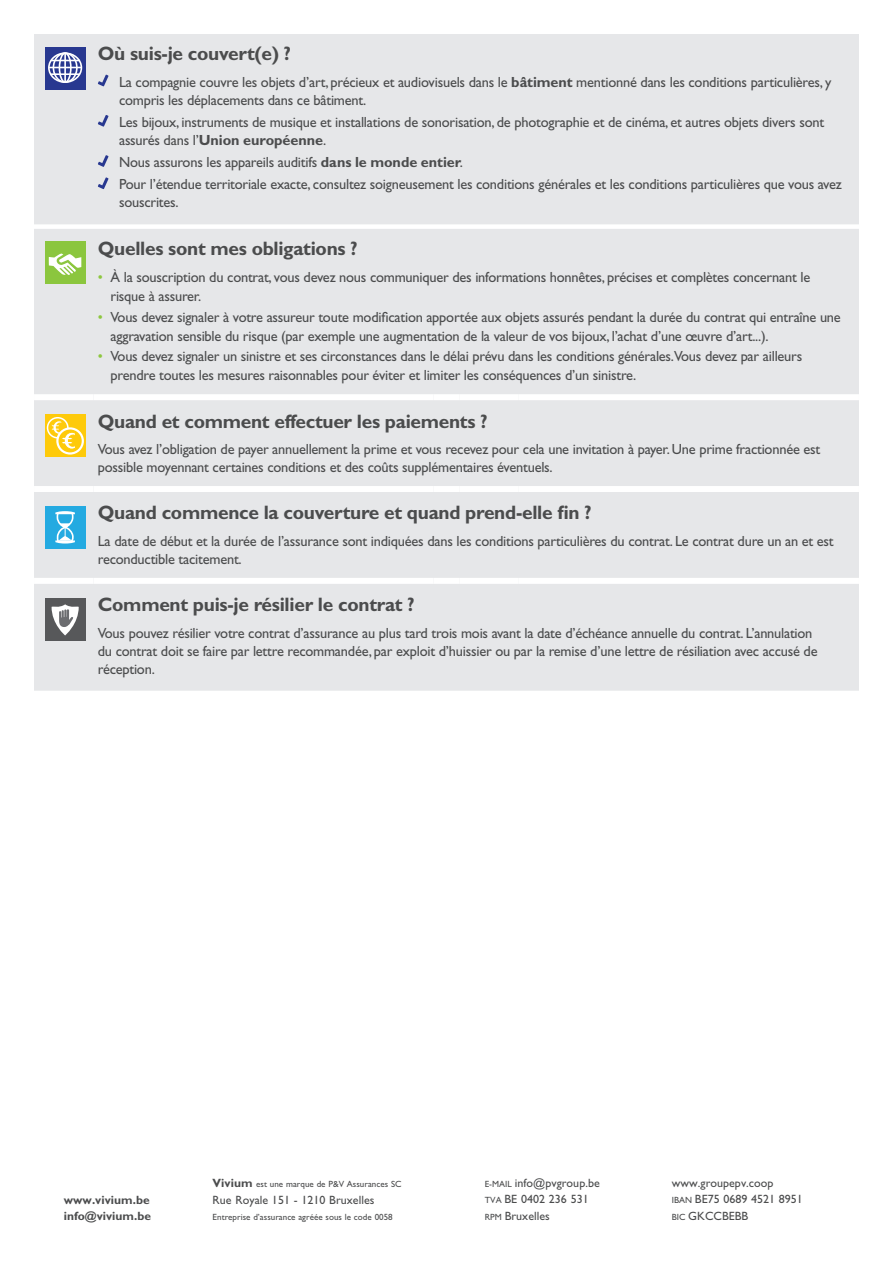
<style>
.page{position:relative;width:893px;height:1263px;background:#fff}
.page>*{position:absolute;margin:0;border:0;box-sizing:border-box;transform-origin:0 0}
.Cover_subhead_Table{font:700 19.5px "Gill Sans Std";letter-spacing:-.015em;color:#4b4c4d}
.Covered_bullets_New{font:14.7px/18px "Gill Sans Std";letter-spacing:-.015em;color:#4b4c4d}
.Main_obligations_bullet{font:14.7px/18.8px "Gill Sans Std";letter-spacing:-.015em;color:#4b4c4d}
.Covered_bullets_Alt{font:14.7px/18px "Gill Sans Std";letter-spacing:-.015em;color:#4b4c4d}
.t1{font:12px/16.5px "Gill Sans Std";letter-spacing:.005em;color:#4b4c4d}
.t2{font:700 12px/16.5px "Gill Sans Std";letter-spacing:.005em;color:#4b4c4d}
.t3{font:9px "Gill Sans Std";letter-spacing:.005em;color:#4b4c4d}
.s1{font-weight:700}
.s2{color:#8dc73f}
.s3{font-weight:700;font-size:12px}
.s4{font-size:9px}
</style>
<div class="page">
<div style="left:34px;top:34px;width:825px;height:657px;background:#e6e7e9"></div>
<div style="left:94px;top:394px;width:340px;height:6px;background:#fff"></div>
<div style="left:434px;top:394px;width:25px;height:6px;background:#fff"></div>
<div style="left:459px;top:394px;width:60px;height:6px;background:#fff"></div>
<div style="left:519px;top:394px;width:340px;height:6px;background:#fff"></div>
<div style="left:94px;top:486px;width:340px;height:6px;background:#fff"></div>
<div style="left:434px;top:486px;width:25px;height:6px;background:#fff"></div>
<div style="left:459px;top:486px;width:60px;height:6px;background:#fff"></div>
<div style="left:519px;top:486px;width:340px;height:6px;background:#fff"></div>
<div style="left:94px;top:578px;width:340px;height:6px;background:#fff"></div>
<div style="left:434px;top:578px;width:25px;height:6px;background:#fff"></div>
<div style="left:459px;top:578px;width:60px;height:6px;background:#fff"></div>
<div style="left:519px;top:578px;width:340px;height:6px;background:#fff"></div>
<div style="left:34px;top:394px;width:60px;height:6px;background:#fff"></div>
<div style="left:34px;top:486px;width:60px;height:6px;background:#fff"></div>
<div style="left:34px;top:578px;width:60px;height:6px;background:#fff"></div>
<svg style="left:45px;top:47px;width:41px;height:42px"></svg>
<div style="left:48px;top:52px;width:34px;height:31px;border:2px solid #fff;border-radius:50%"></div>
<div style="left:53px;top:52px;width:25px;height:31px;border:2px solid #fff;border-radius:50%"></div>
<div style="left:59px;top:52px;width:13px;height:31px;border:2px solid #fff;border-radius:50%"></div>
<hr style="left:64px;top:53px;width:2px;height:30px;background:#fff">
<svg style="left:51px;top:60px;width:29px;height:1px"></svg>
<hr style="left:51px;top:73px;width:29px;height:2px;background:#fff">
<hr style="left:49px;top:67px;width:32px;height:1px;background:#fff">
<svg style="left:98px;top:75px;width:11px;height:11px"></svg>
<svg style="left:98px;top:115px;width:11px;height:12px"></svg>
<svg style="left:98px;top:155px;width:11px;height:12px"></svg>
<svg style="left:98px;top:177px;width:11px;height:12px"></svg>
<div style="left:45px;top:242px;width:41px;height:42px;background:#8bc63e"></div>
<svg style="left:49px;top:253px;width:33px;height:22px"></svg>
<svg style="left:45px;top:414px;width:41px;height:43px"></svg>
<div style="left:47px;top:417px;width:22px;height:21px;border:2px solid #fff;border-radius:50%"></div>
<svg style="left:57px;top:428px;width:26px;height:25px"></svg>
<div style="left:56px;top:427px;width:28px;height:28px;border:2px solid #fff;border-radius:50%"></div>
<svg style="left:51px;top:420px;width:25px;height:30px"></svg>
<div style="left:45px;top:506px;width:41px;height:43px;background:#24aae1"></div>
<svg style="left:55px;top:511px;width:20px;height:33px"></svg>
<div style="left:45px;top:598px;width:41px;height:42px;background:#57585a"></div>
<svg style="left:52px;top:604px;width:27px;height:31px"></svg>
<p class="Cover_subhead_Table" style="left:98px;top:42px;width:195px">Où suis-je couvert(e) ?</p>
<p class="Covered_bullets_Alt" style="left:119px;top:73px;width:714px">La compagnie couvre les objets d’art, précieux et audiovisuels dans le <span class="s1">bâtiment</span> mentionné dans les conditions particulières, y compris les déplacements dans ce bâtiment.</p>
<p class="Covered_bullets_Alt" style="left:119px;top:113px;width:707px">Les bijoux, instruments de musique et installations de sonorisation, de photographie et de cinéma, et autres objets divers sont assurés dans l’<span class="s1">Union européenne</span>.</p>
<p class="Covered_bullets_Alt" style="left:119px;top:153px;width:346px">Nous assurons les appareils auditifs <span class="s1">dans le monde entier</span>.</p>
<p class="Covered_bullets_Alt" style="left:119px;top:175px;width:724px">Pour l’étendue territoriale exacte, consultez soigneusement les conditions générales et les conditions particulières que vous avez souscrites.</p>
<p class="Cover_subhead_Table" style="left:98px;top:237px;width:261px">Quelles sont mes obligations ?</p>
<p class="Main_obligations_bullet" style="left:111px;top:268px;width:701px;text-indent:-13px"><span class="s2">•</span> À la souscription du contrat, vous devez nous communiquer des informations honnêtes, précises et complètes concernant le risque à assurer.</p>
<p class="Main_obligations_bullet" style="left:111px;top:308px;width:732px;text-indent:-13px"><span class="s2">•</span> Vous devez signaler à votre assureur toute modification apportée aux objets assurés pendant la durée du contrat qui entraîne une aggravation sensible du risque (par exemple une augmentation de la valeur de vos bijoux, l’achat d’une œuvre d’art...).</p>
<p class="Main_obligations_bullet" style="left:111px;top:347px;width:693px;text-indent:-13px"><span class="s2">•</span> Vous devez signaler un sinistre et ses circonstances dans le délai prévu dans les conditions générales.Vous devez par ailleurs prendre toutes les mesures raisonnables pour éviter et limiter les conséquences d’un sinistre.</p>
<p class="Cover_subhead_Table" style="left:98px;top:409px;width:391px">Quand et comment effectuer les paiements ?</p>
<p class="Covered_bullets_New" style="left:98px;top:440px;width:724px">Vous avez l’obligation de payer annuellement la prime et vous recevez pour cela une invitation à payer. Une prime fractionnée est possible moyennant certaines conditions et des coûts supplémentaires éventuels.</p>
<p class="Cover_subhead_Table" style="left:98px;top:501px;width:495px">Quand commence la couverture et quand prend-elle fin ?</p>
<p class="Covered_bullets_New" style="left:98px;top:532px;width:737px">La date de début et la durée de l’assurance sont indiquées dans les conditions particulières du contrat. Le contrat dure un an et est reconductible tacitement.</p>
<p class="Cover_subhead_Table" style="left:98px;top:593px;width:318px">Comment puis-je résilier le contrat ?</p>
<p class="Covered_bullets_New" style="left:98px;top:624px;width:721px">Vous pouvez résilier votre contrat d’assurance au plus tard trois mois avant la date d’échéance annuelle du contrat. L’annulation du contrat doit se faire par lettre recommandée, par exploit d’huissier ou par la remise d’une lettre de résiliation avec accusé de réception.</p>
<p class="t2" style="left:64px;top:1191px;width:89px">www.vivium.be info@vivium.be</p>
<p class="t3" style="left:213px;top:1179px;width:190px"><span class="s3">Vivium</span> est une marque de P&amp;V Assurances SC</p>
<p class="t1" style="left:213px;top:1192px;width:163px">Rue Royale 151 - 1210 Bruxelles</p>
<p class="t3" style="left:213px;top:1212px;width:182px">Entreprise d’assurance agréée sous le code 0058</p>
<p class="t1" style="left:485px;top:1175px;width:117px"><span class="s4">E-MAIL</span> info@pvgroup.be<br><span class="s4">TVA</span> BE 0402 236 531<br><span class="s4">RPM</span> Bruxelles</p>
<p class="t1" style="left:672px;top:1175px;width:132px">www.groupepv.coop<br><span class="s4">IBAN</span> BE75 0689 4521 8951<br><span class="s4">BIC</span> GKCCBEBB</p>
</div>
